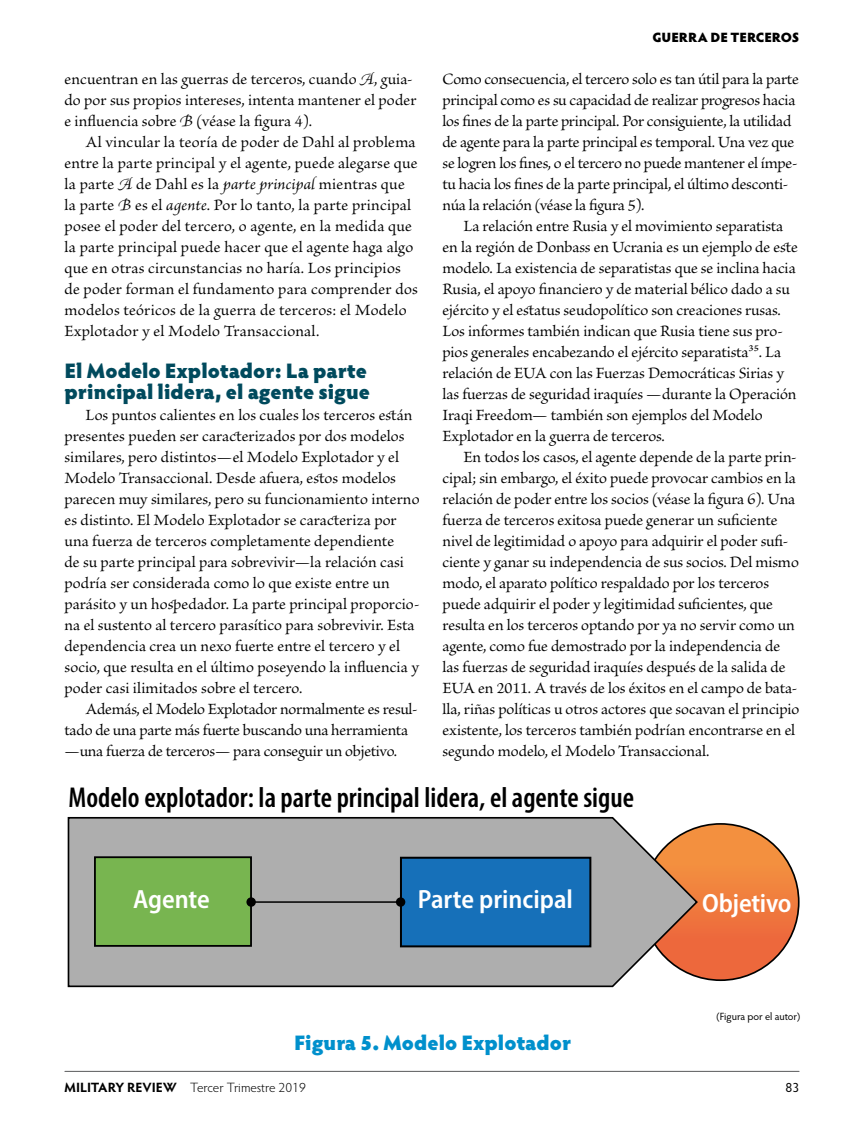
<style>
.page{position:relative;width:864px;height:1134px;background:#fff}
.page>*{position:absolute;margin:0;border:0;box-sizing:border-box;transform-origin:0 0}
.t1{font:600 condensed 28.8px "Myriad Pro";color:#000}
.t2{font:600 semi-condensed 26.4px "Myriad Pro";letter-spacing:-.005em;color:#fff}
.t3{font:900 21px/21px "Hypatia Sans Pro";color:#004a5d}
.t4{font:900 21px "Hypatia Sans Pro";color:#0090cc}
.t5{font:16.5px/21px "Brioso Pro";color:#000}
.t6{font:300 13.5px "Hypatia Sans Pro";letter-spacing:-.005em;color:#000}
.t7{font:900 13.5px "Hypatia Sans Pro";letter-spacing:-.01em;color:#000}
.t8{font:13.5px "Hypatia Sans Pro";color:#000}
.t9{font:10.5px "Hypatia Sans Pro";color:#000}
.s1{font-style:italic}
.s2{font-weight:700}
</style>
<div class="page">
<hr style="left:65px;top:1071px;width:734px;height:1px;background:#58595b">
<div style="left:642px;top:824px;width:157px;height:156px;background:linear-gradient(to bottom,#ef943e,#e75f3a);border-radius:78px"></div>
<svg style="left:67px;top:816px;width:632px;height:172px;background:#afaaa7"></svg>
<div style="left:401px;top:858px;width:189px;height:88px;background:#1670b9"></div>
<div style="left:400px;top:857px;width:191px;height:90px;border:2px solid #000"></div>
<div style="left:95px;top:857px;width:156px;height:89px;background:#78b550"></div>
<div style="left:94px;top:856px;width:158px;height:91px;border:2px solid #000"></div>
<hr style="left:251px;top:901px;width:150px;height:2px;background:#000">
<div style="left:246px;top:897px;width:10px;height:10px;background:#000;border-radius:50%"></div>
<div style="left:396px;top:897px;width:9px;height:10px;background:#000;border-radius:50%"></div>
<p class="t5" style="left:64px;top:69px;width:353px">encuentran en las guerras de terceros, cuando <span class="s1">A</span>, guia&shy;do por sus propios intereses, intenta mantener el poder e influencia sobre <span class="s1">B</span> (véase la figura 4).</p>
<p class="t5" style="left:64px;top:132px;width:355px;text-indent:21px">Al vincular la teoría de poder de Dahl al problema entre la parte principal y el agente, puede alegarse que la parte <span class="s1">A</span> de Dahl es la <span class="s1">parte principal</span> mientras que la parte <span class="s1">B</span> es el <span class="s1">agente</span>. Por lo tanto, la parte principal posee el poder del tercero, o agente, en la medida que la parte principal puede hacer que el agente haga algo que en otras circunstancias no haría. Los principios de poder forman el fundamento para comprender dos modelos teóricos de la guerra de terceros: el Modelo Explotador y el Modelo Transaccional.</p>
<p class="t3" style="left:64px;top:359px;width:307px">El Modelo Explotador: La parte principal lidera, el agente sigue</p>
<p class="t5" style="left:64px;top:405px;width:357px;text-indent:21px">Los puntos calientes en los cuales los terceros están presentes pueden ser caracterizados por dos modelos similares, pero distintos—el Modelo Explotador y el Modelo Transaccional. Desde afuera, estos modelos parecen muy similares, pero su funcionamiento interno es distinto. El Modelo Explotador se caracteriza por una fuerza de terceros completamente dependiente<br>de su parte principal para sobrevivir—la relación casi podría ser considerada como lo que existe entre un parásito y un hospedador. La parte principal proporcio&shy;na el sustento al tercero parasítico para sobrevivir. Esta dependencia crea un nexo fuerte entre el tercero y el socio, que resulta en el último poseyendo la influencia y poder casi ilimitados sobre el tercero.</p>
<p class="t5" style="left:65px;top:699px;width:355px;text-indent:21px">Además, el Modelo Explotador normalmente es resul&shy;tado de una parte más fuerte buscando una herramienta —una fuerza de terceros— para conseguir un objetivo.</p>
<p class="t7" style="left:652px;top:27px;width:149px">GUERRA DE TERCEROS</p>
<p class="t5" style="left:443px;top:69px;width:358px">Como consecuencia, el tercero solo es tan útil para la parte principal como es su capacidad de realizar progresos hacia los fines de la parte principal. Por consiguiente, la utilidad de agente para la parte principal es temporal. Una vez que se logren los fines, o el tercero no puede mantener el ímpe&shy;tu hacia los fines de la parte principal, el último desconti&shy;núa la relación (véase la figura 5).</p>
<p class="t5" style="left:443px;top:216px;width:357px;text-indent:21px">La relación entre Rusia y el movimiento separatista en la región de Donbass en Ucrania es un ejemplo de este modelo. La existencia de separatistas que se inclina hacia Rusia, el apoyo financiero y de material bélico dado a su ejército y el estatus seudopolítico son creaciones rusas.<br>Los informes también indican que Rusia tiene sus pro&shy;pios generales encabezando el ejército separatista35. La relación de EUA con las Fuerzas Democráticas Sirias y las fuerzas de seguridad iraquíes —durante la Operación Iraqi Freedom— también son ejemplos del Modelo Explotador en la guerra de terceros.</p>
<p class="t5" style="left:443px;top:447px;width:358px;text-indent:21px">En todos los casos, el agente depende de la parte prin&shy;cipal; sin embargo, el éxito puede provocar cambios en la relación de poder entre los socios (véase la figura 6). Una fuerza de terceros exitosa puede generar un suficiente nivel de legitimidad o apoyo para adquirir el poder sufi&shy;ciente y ganar su independencia de sus socios. Del mismo modo, el aparato político respaldado por los terceros puede adquirir el poder y legitimidad suficientes, que resulta en los terceros optando por ya no servir como un agente, como fue demostrado por la independencia de las fuerzas de seguridad iraquíes después de la salida de EUA en 2011. A través de los éxitos en el campo de bata&shy;lla, riñas políticas u otros actores que socavan el principio existente, los terceros también podrían encontrarse en el segundo modelo, el Modelo Transaccional.</p>
<h1 class="t1" style="left:69px;top:780px;width:567px">Modelo explotador: la parte principal lidera, el agente sigue</h1>
<h2 class="t2" style="left:133px;top:883px;width:78px">Agente</h2>
<h2 class="t2" style="left:418px;top:883px;width:157px">Parte principal</h2>
<p class="t4" style="left:294px;top:1027px;width:279px">Figura 5. Modelo Explotador</p>
<h2 class="t2" style="left:702px;top:886px;width:91px">Objetivo</h2>
<p class="t9" style="left:716px;top:1009px;width:85px">(Figura por el autor)</p>
<p class="t6" style="left:64px;top:1079px;width:243px"><span class="s2">MILITARY REVIEW</span> Tercer Trimestre 2019</p>
<p class="t8" style="left:786px;top:1078px;width:15px">83</p>
</div>
